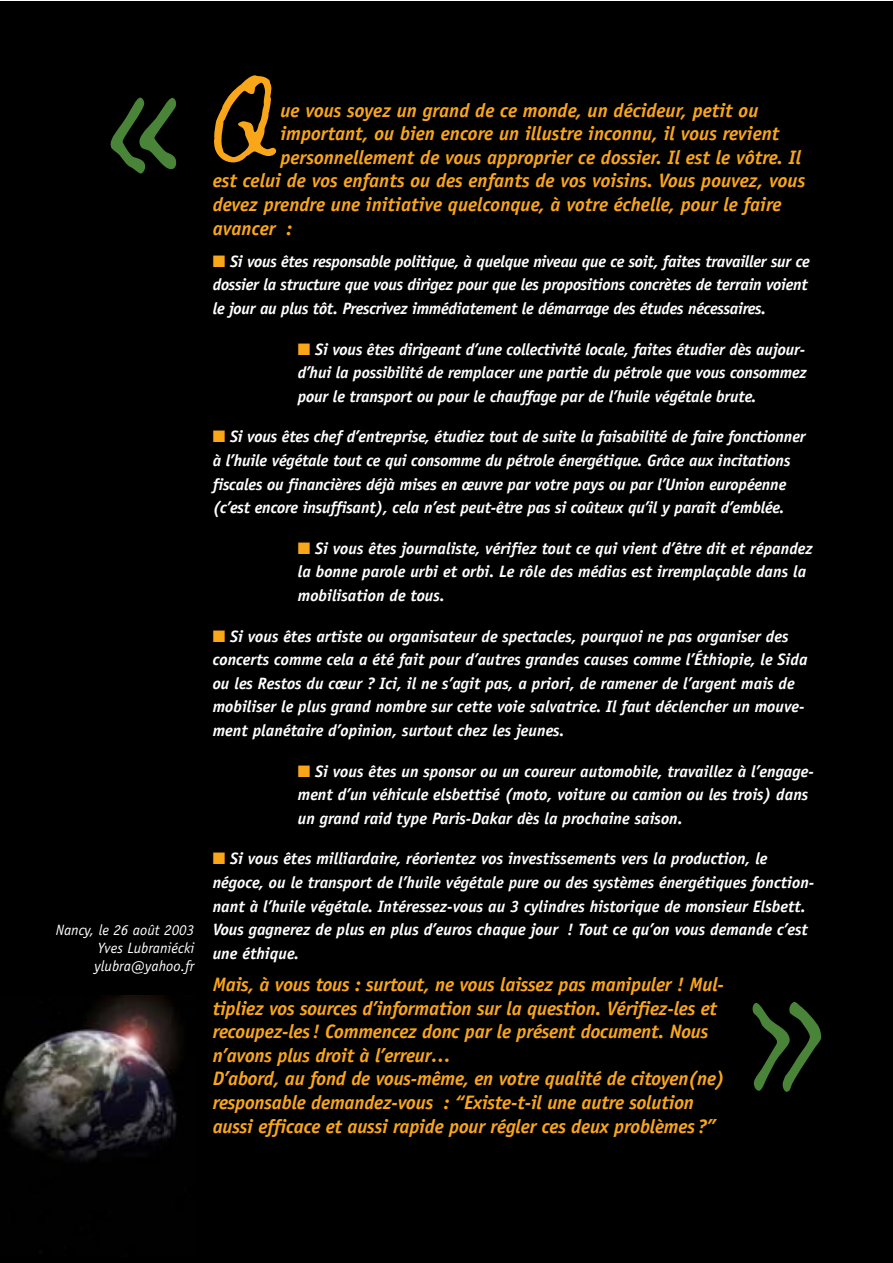
<style>
.page{position:relative;width:893px;height:1263px;background:#fff}
.page>*{position:absolute;margin:0;border:0;box-sizing:border-box;transform-origin:0 0}
.t1{font:133.65px "Emmascript MVB";color:#faa619}
.t2{font:italic 700 19.5px/23.5px "Officina Sans";letter-spacing:-.01em;color:#faa619}
.t3{font:italic 700 16.5px/23.5px "Officina Sans";color:#fff}
.t4{font:italic 15px/18px "Officina Sans";color:#fff;text-align:justify}
.s1{color:#faa619}
</style>
<div class="page">
<div style="left:0;top:2px;width:892px;height:1261px;background:#000"></div>
<svg style="left:110px;top:98px;width:67px;height:76px"></svg>
<svg style="left:752px;top:1002px;width:69px;height:90px"></svg>
<img style="left:3px;top:996px;width:177px;height:166px">
<p class="t4" style="left:95px;top:922px;width:101px;text-indent:-39px">Nancy, le 26 août 2003<br>Yves Lubraniécki ylubra@yahoo.fr</p>
<h1 class="t1" style="left:213px;top:21px;width:69px">Q</h1>
<p class="t2" style="left:280px;top:100px;width:479px">ue vous soyez un grand de ce monde, un décideur, petit ou</p>
<p class="t2" style="left:280px;top:123px;width:500px">important, ou bien encore un illustre inconnu, il vous revient</p>
<p class="t2" style="left:280px;top:147px;width:522px">personnellement de vous approprier ce dossier. Il est le vôtre. Il</p>
<p class="t2" style="left:213px;top:171px;width:594px">est celui de vos enfants ou des enfants de vos voisins. Vous pouvez, vous</p>
<p class="t2" style="left:213px;top:194px;width:570px">devez prendre une initiative quelconque, à votre échelle, pour le faire</p>
<p class="t2" style="left:213px;top:218px;width:81px">avancer :</p>
<p class="t3" style="left:213px;top:251px;width:598px;text-align:justify"><span class="s1">■</span> Si vous êtes responsable politique, à quelque niveau que ce soit, faites travailler sur ce dossier la structure que vous dirigez pour que les propositions concrètes de terrain voient le jour au plus tôt. Prescrivez immédiatement le démarrage des études nécessaires.</p>
<p class="t3" style="left:298px;top:339px;width:510px;text-align:justify"><span class="s1">■</span> Si vous êtes dirigeant d’une collectivité locale, faites étudier dès aujour&shy;d’hui la possibilité de remplacer une partie du pétrole que vous consommez pour le transport ou pour le chauffage par de l’huile végétale brute.</p>
<p class="t3" style="left:213px;top:426px;width:594px"><span class="s1">■</span> Si vous êtes chef d’entreprise, étudiez tout de suite la faisabilité de faire fonctionner à l’huile végétale tout ce qui consomme du pétrole énergétique. Grâce aux incitations fiscales ou financières déjà mises en œuvre par votre pays ou par l’Union européenne (c’est encore insuffisant), cela n’est peut-être pas si coûteux qu’il y paraît d’emblée.</p>
<p class="t3" style="left:298px;top:538px;width:516px"><span class="s1">■</span> Si vous êtes journaliste, vérifiez tout ce qui vient d’être dit et répandez la bonne parole urbi et orbi. Le rôle des médias est irremplaçable dans la mobilisation de tous.</p>
<p class="t3" style="left:213px;top:626px;width:596px"><span class="s1">■</span> Si vous êtes artiste ou organisateur de spectacles, pourquoi ne pas organiser des concerts comme cela a été fait pour d’autres grandes causes comme l’Éthiopie, le Sida ou les Restos du cœur ? Ici, il ne s’agit pas, a priori, de ramener de l’argent mais de mobiliser le plus grand nombre sur cette voie salvatrice. Il faut déclencher un mouve&shy;ment planétaire d’opinion, surtout chez les jeunes.</p>
<p class="t3" style="left:298px;top:761px;width:517px"><span class="s1">■</span> Si vous êtes un sponsor ou un coureur automobile, travaillez à l’engage&shy;ment d’un véhicule elsbettisé (moto, voiture ou camion ou les trois) dans un grand raid type Paris-Dakar dès la prochaine saison.</p>
<p class="t3" style="left:213px;top:848px;width:603px"><span class="s1">■</span> Si vous êtes milliardaire, réorientez vos investissements vers la production, le négoce, ou le transport de l’huile végétale pure ou des systèmes énergétiques fonction&shy;nant à l’huile végétale. Intéressez-vous au 3 cylindres historique de monsieur Elsbett.<br>Vous gagnerez de plus en plus d’euros chaque jour ! Tout ce qu’on vous demande c’est une éthique.</p>
<p class="t2" style="left:213px;top:974px;width:513px">Mais, à vous tous : surtout, ne vous laissez pas manipuler ! Mul&shy;tipliez vos sources d’information sur la question. Vérifiez-les et recoupez-les ! Commencez donc par le présent document. Nous n’avons plus droit à l’erreur…<br>D’abord, au fond de vous-même, en votre qualité de citoyen(ne) responsable demandez-vous : “Existe-t-il une autre solution aussi efficace et aussi rapide pour régler ces deux problèmes ?”</p>
</div>
